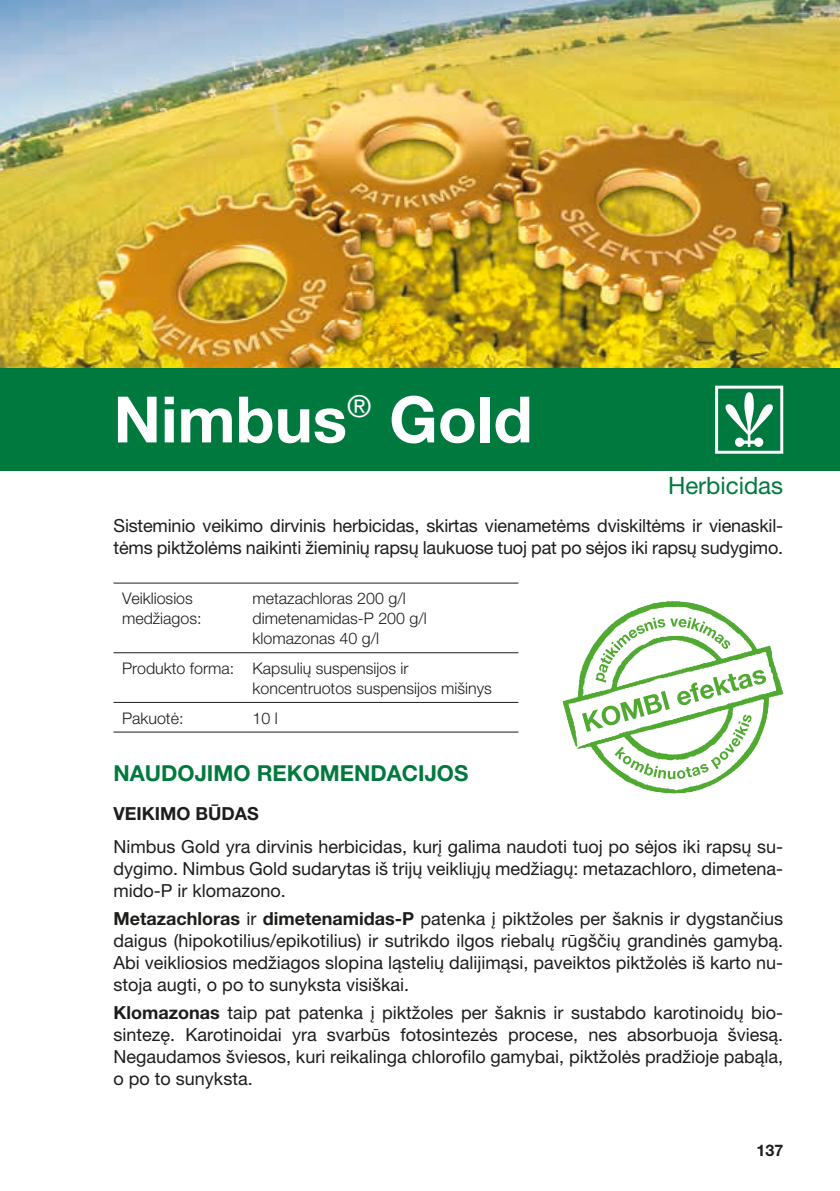
<style>
.page{position:relative;width:840px;height:1191px;background:#fff}
.page>*{position:absolute;margin:0;border:0;box-sizing:border-box;transform-origin:0 0}
.t1{font:700 64px "Helvetica Neue CEU";color:#fff}
.t2{font:24px "Helvetica Neue CEU";color:#00793e}
.t3{font:700 22px "Helvetica Neue CEU";color:#00793e}
.t4{font:18px/22px "Helvetica Neue CEU";letter-spacing:-.01em;color:#1d1d1b;text-align:justify}
.t5{font:700 18px "Helvetica Neue CEU";color:#1d1d1b}
.t6{font:300 16px/20px "Helvetica Neue CEU";color:#1d1d1b}
.t7{font:700 16px "Helvetica Neue CEU";color:#1d1d1b}
.s1{font-weight:700}
</style>
<div class="page">
<img style="left:0;top:0;width:839px;height:369px">
<div style="left:0;top:369px;width:839px;height:102px;background:#00793e"></div>
<hr style="left:244px;top:652px;width:274px;height:1px;background:#1d1d1b">
<hr style="left:244px;top:702px;width:274px;height:1px;background:#1d1d1b">
<hr style="left:113px;top:583px;width:131px;height:1px;background:#1d1d1b">
<hr style="left:244px;top:583px;width:274px;height:1px;background:#1d1d1b">
<hr style="left:113px;top:652px;width:131px;height:1px;background:#1d1d1b">
<hr style="left:113px;top:702px;width:131px;height:1px;background:#1d1d1b">
<hr style="left:113px;top:731px;width:131px;height:1px;background:#1d1d1b">
<hr style="left:244px;top:731px;width:274px;height:1px;background:#1d1d1b">
<svg style="left:562px;top:601px;width:220px;height:192px"></svg>
<svg style="left:581px;top:617px;width:185px;height:162px"></svg>
<svg style="left:715px;top:386px;width:67px;height:68px"></svg>
<h1 class="t1" style="left:113px;top:380px;width:420px">Nimbus<sup>®</sup> Gold</h1>
<h2 class="t2" style="left:667px;top:471px;width:117px">Herbicidas</h2>
<p class="t4" style="left:113px;top:515px;width:671px">Sisteminio veikimo dirvinis herbicidas, skirtas vienametėms dviskiltėms ir vienaskil&shy;tėms piktžolėms naikinti žieminių rapsų laukuose tuoj pat po sėjos iki rapsų sudygimo.</p>
<p class="t6" style="left:122px;top:588px;width:81px">Veikliosios medžiagos:</p>
<p class="t6" style="left:252px;top:588px;width:175px">metazachloras 200 g/l dimetenamidas-P 200 g/l klomazonas 40 g/l</p>
<p class="t6" style="left:252px;top:658px;width:241px;text-indent:-130px">Produkto forma: Kapsulių suspensijos ir koncentruotos suspensijos mišinys</p>
<p class="t6" style="left:122px;top:707px;width:63px">Pakuotė:</p>
<p class="t6" style="left:252px;top:707px;width:27px">10 l</p>
<p class="t3" style="left:113px;top:760px;width:356px">NAUDOJIMO REKOMENDACIJOS</p>
<p class="t5" style="left:113px;top:802px;width:147px">VEIKIMO BŪDAS</p>
<p class="t4" style="left:113px;top:835px;width:670px">Nimbus Gold yra dirvinis herbicidas, kurį galima naudoti tuoj po sėjos iki rapsų su&shy;dygimo. Nimbus Gold sudarytas iš trijų veikliųjų medžiagų: metazachloro, dimetena&shy;mido-P ir klomazono.</p>
<p class="t4" style="left:113px;top:907px;width:671px"><span class="s1">Metazachloras</span> ir <span class="s1">dimetenamidas-P</span> patenka į piktžoles per šaknis ir dygstančius daigus (hipokotilius/epikotilius) ir sutrikdo ilgos riebalų rūgščių grandinės gamybą.<br>Abi veikliosios medžiagos slopina ląstelių dalijimąsi, paveiktos piktžolės iš karto nu&shy;stoja augti, o po to sunyksta visiškai.</p>
<p class="t4" style="left:113px;top:1001px;width:671px"><span class="s1">Klomazonas</span> taip pat patenka į piktžoles per šaknis ir sustabdo karotinoidų bio&shy;sintezę. Karotinoidai yra svarbūs fotosintezės procese, nes absorbuoja šviesą.<br>Negaudamos šviesos, kuri reikalinga chlorofilo gamybai, piktžolės pradžioje pabąla, o po to sunyksta.</p>
<p class="t7" style="left:756px;top:1140px;width:28px">137</p>
</div>
